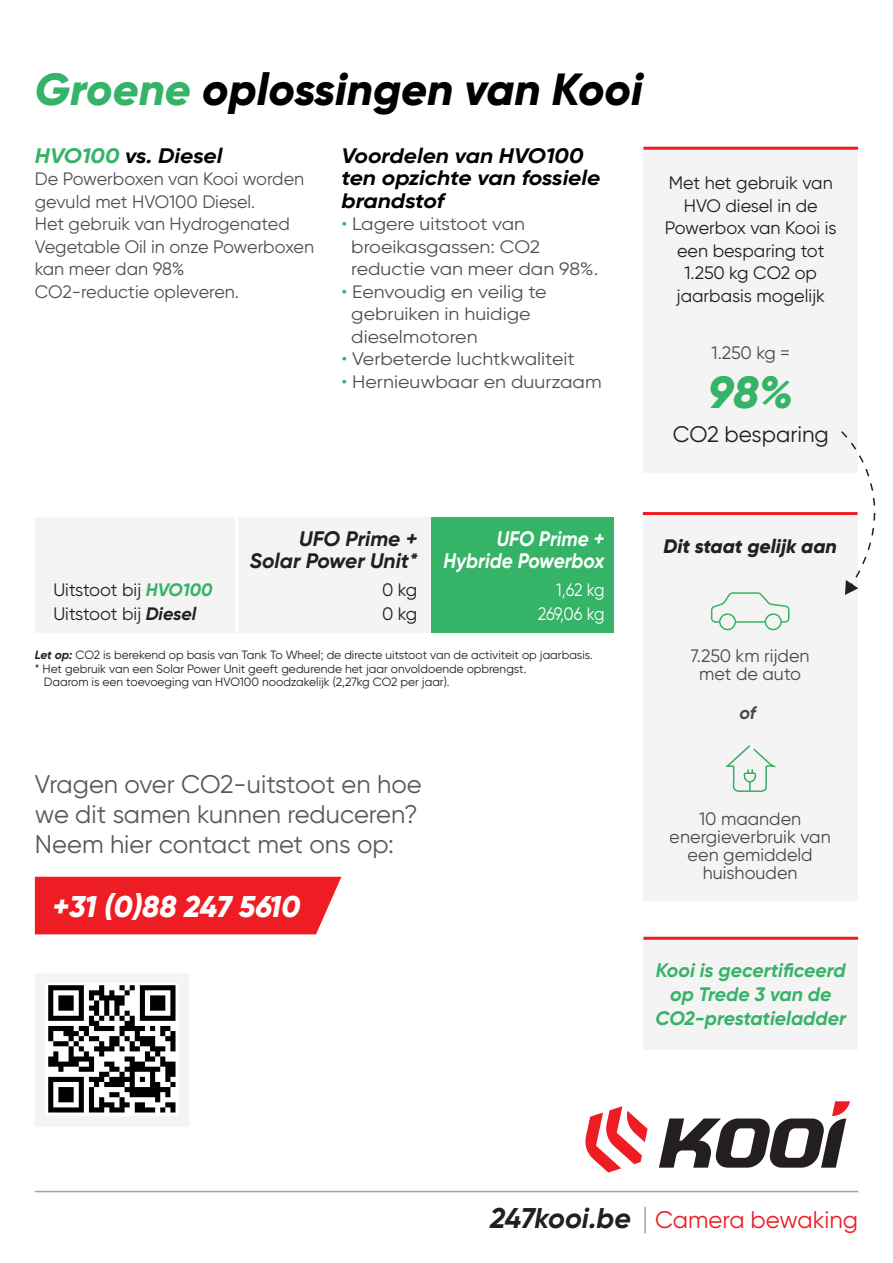
<style>
.page{position:relative;width:893px;height:1263px;background:#fff}
.page>*{position:absolute;margin:0;border:0;box-sizing:border-box;transform-origin:0 0}
.t1{font:italic 800 45px "Gilroy";color:#000}
.t2{font:italic 800 45px "Gilroy";color:#35b366}
.t3{font:italic 800 30px "Gilroy";letter-spacing:-.01em;color:#fff}
.t4{font:25.5px/30px "Gilroy";color:#57585a}
.t5{font:24px "Gilroy";color:#ee1d23}
.t6{font:22.5px "Gilroy";color:#231f20}
.t7{font:italic 700 21px/22.5px "Gilroy";color:#000001;scale:1.09 1}
.t8{font:italic 700 21px/22.5px "Gilroy";color:#fff;text-align:right;scale:.91 1}
.t9{font:italic 700 21px/22.5px "Gilroy";color:#231f20;text-align:right}
.t10{font:italic 700 19.5px/24px "Gilroy";letter-spacing:-.005em;color:#35b366;text-align:center}
.t11{font:italic 800 19.5px "Gilroy";color:#231f20}
.t12{font:18px/22.5px "Gilroy";color:#231f20;text-align:center}
.t13{font:18px/22.5px "Gilroy";color:#4f5252;scale:1.09 1}
.t14{font:18px/22.5px "Gilroy";color:#4f5252}
.t15{font:18px/24px "Gilroy";letter-spacing:-.04em;color:#fff;text-align:right;scale:.91 1}
.t16{font:italic 700 18px "Gilroy";color:#231f20}
.t17{font:12px "Gilroy";color:#231f20}
.s1{color:#35b366}
.s2{font-weight:700;font-style:italic;color:#35b366}
.s3{font-weight:700;font-style:italic}
.s4{font-weight:700;font-style:italic;font-size:28.5px;color:#231f20}
</style>
<div class="page">
<div style="left:35px;top:517px;width:577px;height:116px;background:#f4f4f4"></div>
<div style="left:432px;top:517px;width:182px;height:116px;background:#35b366"></div>
<hr style="left:235px;top:517px;width:3px;height:116px;background:#fff">
<div style="left:35px;top:877px;width:306px;height:57px;background:#ee1d23"></div>
<svg style="left:857px;top:455px;width:19px;height:140px"></svg>
<div style="left:35px;top:973px;width:154px;height:153px;background:#f4f4f4"></div>
<img style="left:45px;top:983px;width:133px;height:132px">
<div style="left:643px;top:938px;width:215px;height:112px;background:#f4f4f4"></div>
<div style="left:643px;top:148px;width:215px;height:325px;background:#f4f4f4"></div>
<div style="left:643px;top:514px;width:214px;height:387px;background:#f4f4f4"></div>
<svg style="left:710px;top:592px;width:80px;height:39px"></svg>
<hr style="left:643px;top:512px;width:214px;height:3px;background:#ee1d23">
<hr style="left:643px;top:937px;width:215px;height:3px;background:#ee1d23">
<hr style="left:643px;top:147px;width:215px;height:3px;background:#ee1d23">
<svg style="left:585px;top:1106px;width:63px;height:66px"></svg>
<svg style="left:659px;top:1101px;width:191px;height:67px"></svg>
<hr style="left:35px;top:1191px;width:823px;height:1px;background:#231f20">
<hr style="left:644px;top:1207px;width:2px;height:26px;background:#231f20">
<h1 class="t1" style="left:35px;top:61px;width:609px"><span class="s1">Groene</span> oplossingen van Kooi</h1>
<h3 class="t7" style="left:35px;top:144px;width:174px"><span class="s1">HVO100</span> vs. Diesel</h3>
<h3 class="t14" style="left:35px;top:168px;width:281px">De Powerboxen van Kooi worden gevuld met HVO100 Diesel.<br>Het gebruik van Hydrogenated<br>Vegetable Oil in onze Powerboxen kan meer dan 98%<br>CO2-reductie opleveren.</h3>
<h3 class="t7" style="left:341px;top:144px;width:239px">Voordelen van HVO100 ten opzichte van fossiele brandstof</h3>
<h3 class="t13" style="left:351px;top:213px;width:228px;text-indent:-10px"><span class="s1">•</span> Lagere uitstoot van broeikasgassen: CO2 reductie van meer dan 98%.</h3>
<h3 class="t13" style="left:351px;top:280px;width:181px;text-indent:-10px"><span class="s1">•</span> Eenvoudig en veilig te gebruiken in huidige dieselmotoren</h3>
<h3 class="t13" style="left:341px;top:348px;width:216px"><span class="s1">•</span> Verbeterde luchtkwaliteit</h3>
<h3 class="t13" style="left:341px;top:370px;width:240px"><span class="s1">•</span> Hernieuwbaar en duurzaam</h3>
<h3 class="t12" style="left:665px;top:172px;width:173px">Met het gebruik van<br>HVO diesel in de<br>Powerbox van Kooi is een besparing tot<br>1.250 kg CO2 op jaarbasis mogelijk</h3>
<h3 class="t12" style="left:711px;top:341px;width:80px">1.250 kg =</h3>
<h1 class="t2" style="left:708px;top:364px;width:87px">98%</h1>
<h3 class="t6" style="left:673px;top:420px;width:158px">CO2 besparing</h3>
<h3 class="t12" style="left:53px;top:577px;width:160px;line-height:24px;text-align:left">Uitstoot bij <span class="s2">HVO100<br></span>Uitstoot bij <span class="s3">Diesel</span></h3>
<h3 class="t9" style="left:250px;top:527px;width:169px">UFO Prime +<br>Solar Power Unit*</h3>
<h3 class="t12" style="left:382px;top:577px;width:37px;line-height:24px;text-align:left">0 kg<br>0 kg</h3>
<h3 class="t8" style="left:444px;top:527px;width:178px">UFO Prime +<br>Hybride Powerbox</h3>
<h3 class="t15" style="left:538px;top:577px;width:75px">1,62 kg<br>269,06 kg</h3>
<p class="t17" style="left:35px;top:648px;width:559px"><span class="s3">Let op:</span> CO2 is berekend op basis van Tank To Wheel; de directe uitstoot van de activiteit op jaarbasis.</p>
<p class="t17" style="left:35px;top:661px;width:493px">* Het gebruik van een Solar Power Unit geeft gedurende het jaar onvoldoende opbrengst.</p>
<p class="t17" style="left:44px;top:675px;width:407px">Daarom is een toevoeging van HVO100 noodzakelijk (2,27kg CO2 per jaar).</p>
<h3 class="t4" style="left:35px;top:769px;width:388px">Vragen over CO2-uitstoot en hoe we dit samen kunnen reduceren?<br>Neem hier contact met ons op:</h3>
<h2 class="t3" style="left:52px;top:887px;width:249px">+31 (0)88 247 5610</h2>
<h3 class="t11" style="left:663px;top:534px;width:175px">Dit staat gelijk aan</h3>
<h3 class="t12" style="left:691px;top:647px;width:120px;line-height:18px">7.250 km rijden met de auto</h3>
<h3 class="t16" style="left:740px;top:702px;width:18px">of</h3>
<h3 class="t12" style="left:670px;top:810px;width:163px;line-height:18px">10 maanden energieverbruik van een gemiddeld huishouden</h3>
<h3 class="t10" style="left:656px;top:958px;width:192px">Kooi is gecertificeerd op Trede 3 van de<br>CO2-prestatieladder</h3>
<h3 class="t5" style="left:490px;top:1205px;width:370px"><span class="s4">247kooi.be</span> Camera bewaking</h3>
</div>
